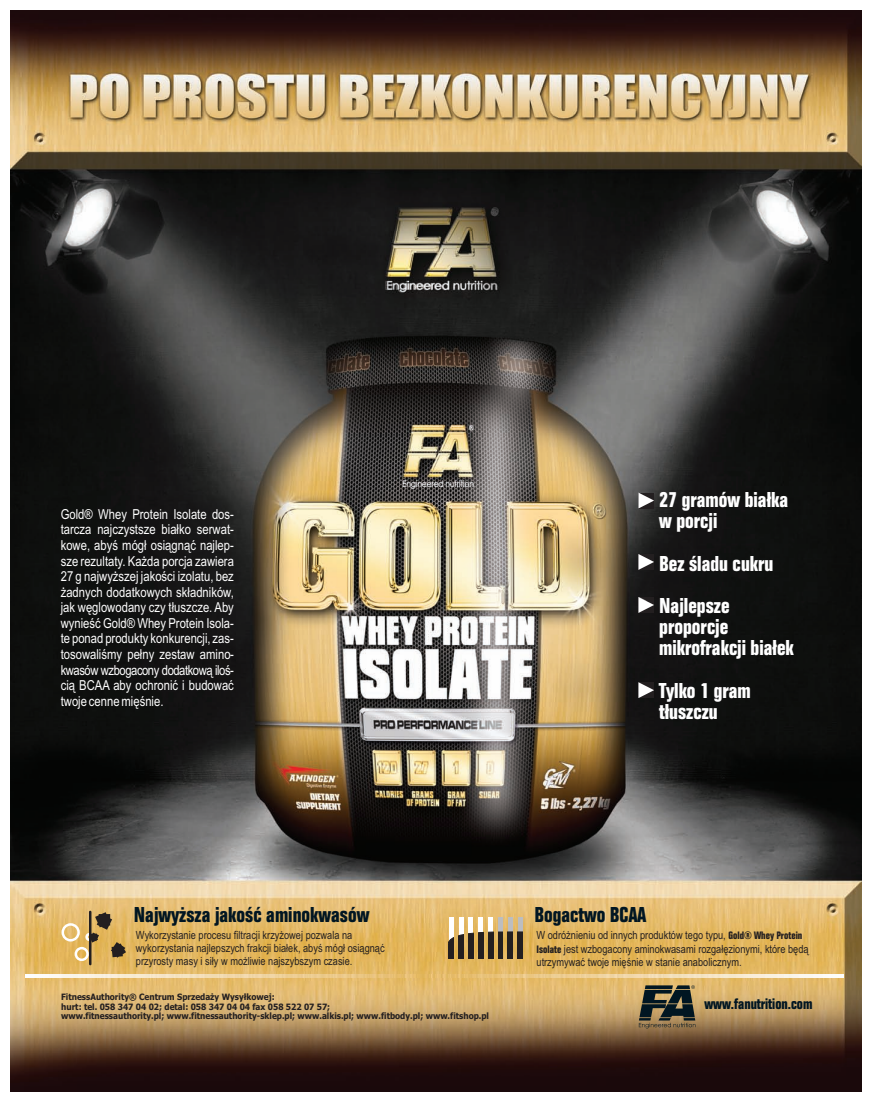
<style>
.page{position:relative;width:872px;height:1102px;background:#fff}
.page>*{position:absolute;margin:0;border:0;box-sizing:border-box;transform-origin:0 0}
.t1{font:700 condensed 22.5px/21.1px "Folio TEE";letter-spacing:-1.82em;color:#fff}
.t2{font:700 condensed 22.5px "Folio TEE";letter-spacing:-1.825em;color:#011622}
.t3{font:700 condensed 22.5px/42.4px "Folio TEE";letter-spacing:-1.845em;color:#fff}
.t4{font:700 condensed 22.5px "Folio TEE";letter-spacing:-1.86em;color:#fff}
.t5{font:700 condensed 22.5px "Folio TEE";letter-spacing:-1.905em;color:#fff}
.t6{font:700 condensed 22.5px "Folio TEE";letter-spacing:-1.95em;color:#011622}
.t7{font:700 condensed 22.5px "Folio TEE";letter-spacing:-1.905em;color:#011622}
.t8{font:700 condensed 16px "Folio TEE";letter-spacing:-1.89em;color:#011622}
.t9{font:13.75px/15.6px "Arial Narrow";color:#fff;text-align:justify}
.t10{font:11.25px/12.8px "Arial Narrow";color:#231f20}
.t11{font:700 condensed 11.25px "Folio TEE";color:#231f20}
.t12{font:700 8.75px/9.5px "Tahoma";color:#231f20;scale:.94 1}
.s1{font-family:"Folio TEE";font-weight:700;font-stretch:condensed}
</style>
<div class="page">
<img style="left:11px;top:11px;width:850px;height:1080px">
<svg style="left:638px;top:493px;width:16px;height:15px"></svg>
<svg style="left:638px;top:554px;width:16px;height:16px"></svg>
<svg style="left:638px;top:597px;width:16px;height:16px"></svg>
<svg style="left:638px;top:682px;width:16px;height:16px"></svg>
<svg style="left:639px;top:985px;width:56px;height:43px;background:#55513f"></svg>
<img style="left:26px;top:974px;width:818px;height:3px">
<div style="left:85px;top:933px;width:9px;height:8px;border:3px solid #fff;border-radius:50%"></div>
<div style="left:75px;top:947px;width:14px;height:14px;border:3px solid #fff;border-radius:50%"></div>
<hr style="left:89px;top:912px;width:2px;height:52px;background:#231f20">
<svg style="left:91px;top:912px;width:35px;height:46px;background:#b2904e"></svg>
<div style="left:61px;top:923px;width:19px;height:19px;border:3px solid #fff;border-radius:50%"></div>
<div style="left:449px;top:917px;width:5px;height:41px;background:#fff"></div>
<div style="left:458px;top:917px;width:5px;height:41px;background:#fff"></div>
<div style="left:468px;top:917px;width:5px;height:41px;background:#fff"></div>
<div style="left:478px;top:917px;width:5px;height:41px;background:#fff"></div>
<div style="left:488px;top:917px;width:5px;height:41px;background:#fff"></div>
<div style="left:498px;top:917px;width:5px;height:41px;background:#bcbdc0"></div>
<div style="left:508px;top:917px;width:5px;height:41px;background:#bcbdc0"></div>
<div style="left:517px;top:917px;width:5px;height:41px;background:#bcbdc0"></div>
<svg style="left:449px;top:930px;width:73px;height:28px;background:#796542"></svg>
<h1 class="t1" style="left:696px;top:491px;width:55px">a c</h1>
<h1 class="t1" style="left:705px;top:491px;width:81px">m ji</h1>
<h1 class="t5" style="left:719px;top:490px;width:115px">ówbiałka</h1>
<h1 class="t4" style="left:659px;top:554px;width:160px">Bez śladucukru</h1>
<h1 class="t1" style="left:659px;top:491px;width:71px;text-align:right">27 p</h1>
<h1 class="t1" style="left:681px;top:491px;width:57px">g o</h1>
<h1 class="t1" style="left:690px;top:491px;width:42px">r r</h1>
<p class="t9" style="left:61px;top:508px;width:175px">Gold® Whey Protein Isolate dos&shy;tarcza najczystsze białko serwat&shy;kowe, abyś mógł osiągnąć najlep&shy;sze rezultaty. Każda porcja zawiera 27 g najwyższej jakości izolatu, bez żadnych dodatkowych składników, jak węglowodany czy tłuszcze. Aby wynieść Gold® Whey Protein Isola&shy;te ponad produkty konkurencji, zas&shy;tosowaliśmy pełny zestaw amino&shy;kwasów wzbogacony dodatkową iloś&shy;cią BCAA aby ochronić i budować twoje cenne mięśnie.</p>
<h1 class="t1" style="left:659px;top:512px;width:77px">w</h1>
<h1 class="t1" style="left:668px;top:597px;width:91px;text-indent:-9px">N rc</h1>
<h1 class="t1" style="left:679px;top:597px;width:77px">js p</h1>
<h1 class="t1" style="left:684px;top:597px;width:61px;text-align:center">le o</h1>
<h1 class="t1" style="left:670px;top:597px;width:103px">ae o</h1>
<h1 class="t1" style="left:697px;top:597px;width:54px">p r</h1>
<h1 class="t3" style="left:659px;top:586px;width:177px;text-indent:55px">z<br>mi krofrakcj i białek</h1>
<h1 class="t1" style="left:659px;top:618px;width:113px">p je</h1>
<h1 class="t1" style="left:659px;top:681px;width:97px">T1 łs</h1>
<h1 class="t1" style="left:674px;top:681px;width:28px">l</h1>
<h1 class="t1" style="left:678px;top:681px;width:52px;text-align:center">k z</h1>
<h1 class="t1" style="left:702px;top:681px;width:62px;text-indent:-15px">o zu</h1>
<h1 class="t1" style="left:666px;top:681px;width:152px">y gram u</h1>
<h1 class="t1" style="left:659px;top:702px;width:86px">tc</h1>
<h1 class="t2" style="left:145px;top:905px;width:289px">ajwyższajakość aminokwasów</h1>
<p class="t10" style="left:136px;top:956px;width:218px">przyrosty masy i siły w możliwie najszybszym czasie.</p>
<h1 class="t7" style="left:134px;top:905px;width:70px">N</h1>
<p class="t10" style="left:136px;top:930px;width:250px">Wykorzystanie procesu filtracji krzyżowej pozwala na wykorzystania najlepszych frakcji białek, abyś mógł osiągnąć</p>
<h1 class="t6" style="left:570px;top:905px;width:120px">ctwo BCAA</h1>
<p class="t10" style="left:536px;top:957px;width:207px">utrzymywać twoje mięśnie w stanie anabolicznym.</p>
<h1 class="t7" style="left:534px;top:905px;width:59px">B</h1>
<p class="t11" style="left:536px;top:944px;width:48px">I te</p>
<h1 class="t7" style="left:544px;top:905px;width:53px">o</h1>
<p class="t11" style="left:547px;top:944px;width:30px">la</p>
<h1 class="t7" style="left:552px;top:905px;width:53px">g</h1>
<h1 class="t7" style="left:561px;top:905px;width:54px">a</h1>
<p class="t10" style="left:564px;top:943px;width:246px">jest wzbogacony aminokwasami rozgałęzionymi, które będą</p>
<p class="t10" style="left:536px;top:930px;width:289px">W odróżnieniu od innych produktów tego typu, <span class="s1">Gold®Whey Protein</span></p>
<p class="t11" style="left:539px;top:944px;width:31px">so</p>
<p class="t12" style="left:61px;top:993px;width:457px">FitnessAuthority® Centrum Sprzedaży Wysyłkowej:<br>hurt: tel. 058 347 04 02; detal: 058 347 04 04 fax 058 522 07 57;<br>www.fitnessauthority.pl; www.fitnessauthority-sklep.pl; www.alkis.pl; www.fitbody.pl; www.fitshop.pl</p>
<p class="t8" style="left:704px;top:997px;width:156px">www.fanutrition.com</p>
</div>
